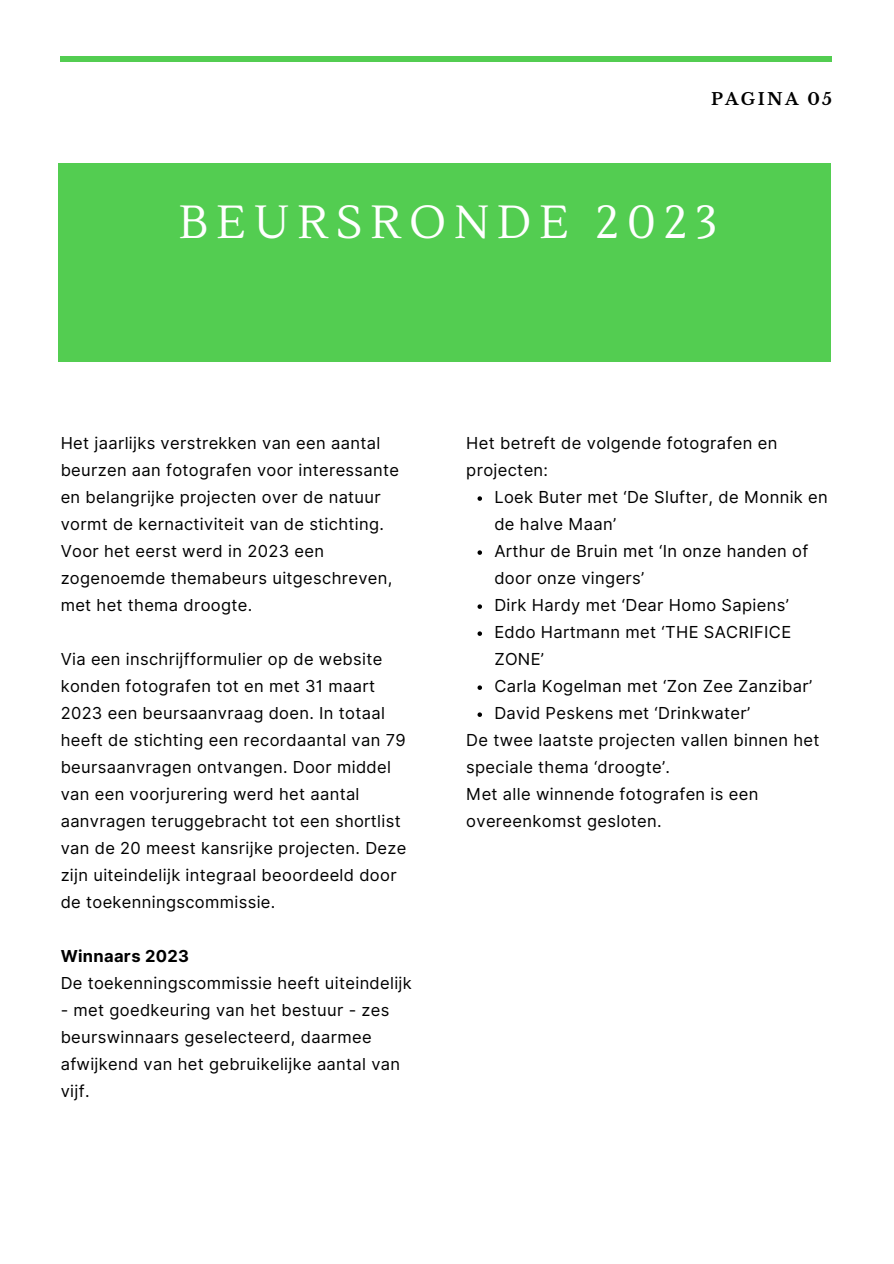
<style>
.page{position:relative;width:894px;height:1264px;background:#fff}
.page>*{position:absolute;margin:0;border:0;box-sizing:border-box;transform-origin:0 0}
.t1{font:46.35px "Lustria";letter-spacing:.17em;color:#fff}
.t2{font:16.5px/27px "Inter";letter-spacing:.02em;color:#000}
.t3{font:700 16.5px "Inter";letter-spacing:.02em;color:#000}
.t4{font:700 16.5px "Libre Baskerville";letter-spacing:.14em;color:#000}
</style>
<div class="page">
<div style="left:58px;top:163px;width:773px;height:198px;background:#53cd51"></div>
<svg style="left:477px;top:496px;width:5px;height:5px"></svg>
<svg style="left:477px;top:550px;width:5px;height:5px"></svg>
<svg style="left:477px;top:604px;width:5px;height:5px"></svg>
<svg style="left:477px;top:631px;width:5px;height:5px"></svg>
<svg style="left:477px;top:685px;width:5px;height:5px"></svg>
<svg style="left:477px;top:712px;width:5px;height:5px"></svg>
<hr style="left:61px;top:57px;width:770px;height:4px;background:#53cd51">
<p class="t4" style="left:711px;top:89px;width:122px">PAGINA 05</p>
<p class="t1" style="left:179px;top:193px;width:540px">BEURSRONDE 2023</p>
<p class="t2" style="left:61px;top:429px;width:340px">Het jaarlijks verstrekken van een aantal beurzen aan fotografen voor interessante en belangrijke projecten over de natuur vormt de kernactiviteit van de stichting.<br>Voor het eerst werd in 2023 een zogenoemde themabeurs uitgeschreven, met het thema droogte.</p>
<h2 class="t2" style="left:61px;top:645px;width:347px">Via een inschrijfformulier op de website konden fotografen tot en met 31 maart 2023 een beursaanvraag doen. In totaal heeft de stichting een recordaantal van 79 beursaanvragen ontvangen. Door middel van een voorjurering werd het aantal aanvragen teruggebracht tot een shortlist van de 20 meest kansrijke projecten. Deze zijn uiteindelijk integraal beoordeeld door de toekenningscommissie.</h2>
<p class="t3" style="left:61px;top:946px;width:130px">Winnaars 2023</p>
<h1 class="t2" style="left:61px;top:969px;width:352px">De toekenningscommissie heeft uiteindelijk</h1>
<h1 class="t2" style="left:61px;top:996px;width:341px">- met goedkeuring van het bestuur - zes beurswinnaars geselecteerd, daarmee afwijkend van het gebruikelijke aantal van vijf.</h1>
<p class="t2" style="left:466px;top:429px;width:312px">Het betreft de volgende fotografen en projecten:</p>
<p class="t2" style="left:494px;top:483px;width:335px">Loek Buter met ‘De Slufter, de Monnik en de halve Maan’</p>
<p class="t2" style="left:494px;top:537px;width:315px">Arthur de Bruin met ‘In onze handen of door onze vingers’</p>
<p class="t2" style="left:494px;top:591px;width:296px">Dirk Hardy met ‘Dear Homo Sapiens’</p>
<p class="t2" style="left:494px;top:618px;width:298px">Eddo Hartmann met ‘THE SACRIFICE<br>ZONE’</p>
<p class="t2" style="left:494px;top:672px;width:319px">Carla Kogelman met ‘Zon Zee Zanzibar’</p>
<p class="t2" style="left:494px;top:699px;width:257px">David Peskens met ‘Drinkwater’</p>
<p class="t2" style="left:466px;top:726px;width:354px">De twee laatste projecten vallen binnen het speciale thema ‘droogte’.</p>
<p class="t2" style="left:466px;top:780px;width:293px">Met alle winnende fotografen is een overeenkomst gesloten.</p>
</div>
